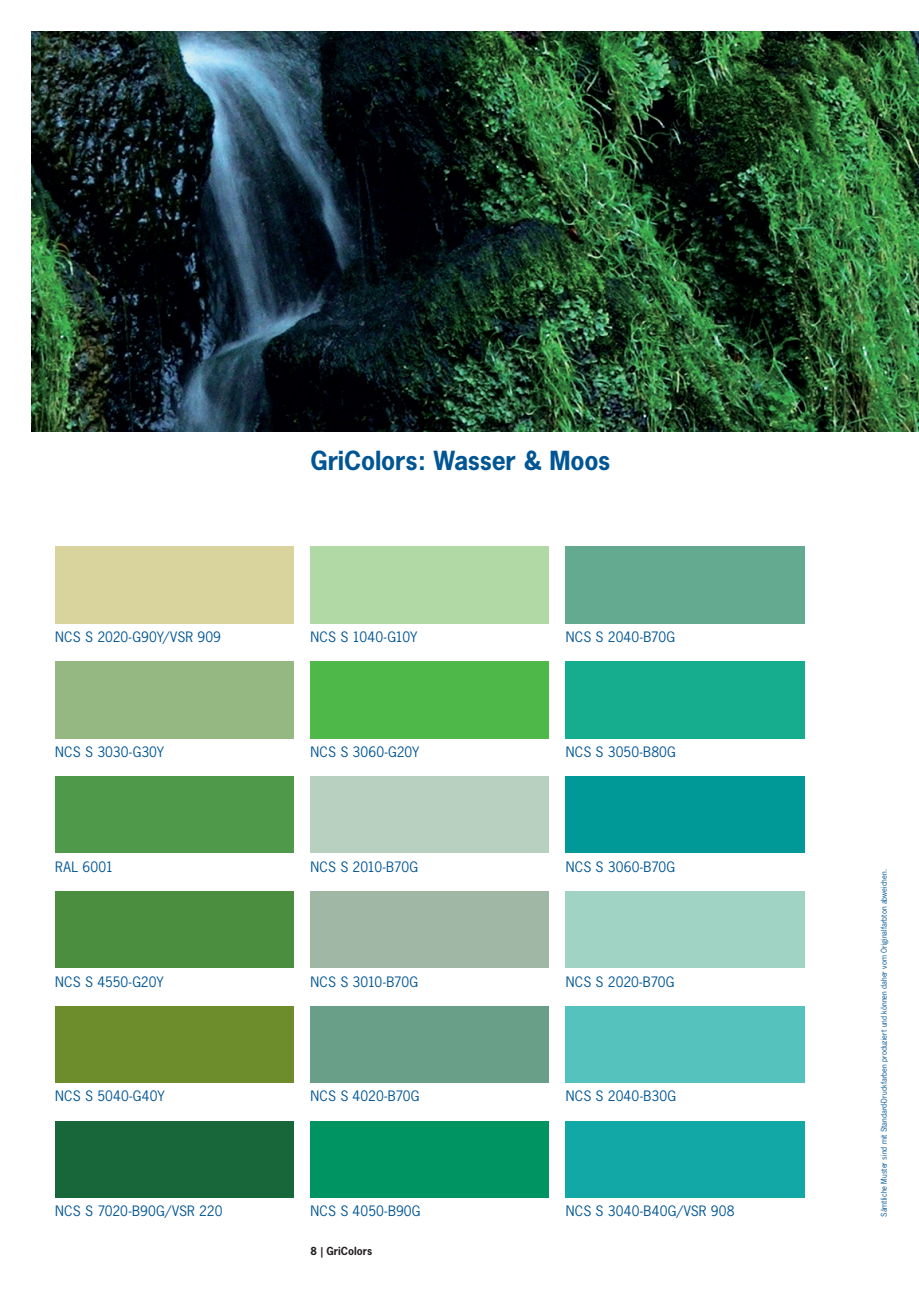
<style>
.page{position:relative;width:919px;height:1289px;background:#fff}
.page>*{position:absolute;margin:0;border:0;box-sizing:border-box;transform-origin:0 0}
.Titel___D{font:700 24.75px "News Gothic";letter-spacing:-.005em;color:#005595}
.Bildlegende_links{font:13.5px "News Gothic";letter-spacing:.01em;color:#005595}
.Bildlegende_links-2{font:13.5px "News Gothic";letter-spacing:-.01em;color:#005595}
.t1{font:700 10.5px "News Gothic";color:#231f20}
.Hinweis_Farben___D{font:7.5px "News Gothic";color:#005595}
</style>
<div class="page">
<div style="left:55px;top:1006px;width:238px;height:76px;background:#6d8d2d"></div>
<div style="left:310px;top:661px;width:239px;height:77px;background:#4eb848"></div>
<div style="left:55px;top:776px;width:238px;height:77px;background:#4f994a"></div>
<div style="left:55px;top:891px;width:238px;height:76px;background:#4b8e40"></div>
<div style="left:55px;top:1121px;width:238px;height:76px;background:#17673a"></div>
<div style="left:310px;top:1006px;width:239px;height:76px;background:#699f89"></div>
<div style="left:566px;top:661px;width:238px;height:77px;background:#16ad8e"></div>
<div style="left:566px;top:776px;width:238px;height:77px;background:#009997"></div>
<div style="left:310px;top:1121px;width:239px;height:76px;background:#009462"></div>
<div style="left:566px;top:546px;width:238px;height:77px;background:#64aa91"></div>
<div style="left:566px;top:1006px;width:238px;height:76px;background:#55c2bd"></div>
<div style="left:566px;top:1121px;width:238px;height:76px;background:#12a8a5"></div>
<img style="left:32px;top:32px;width:886px;height:400px">
<p class="Titel___D" style="left:310px;top:444px;width:301px">GriColors: Wasser &amp; Moos</p>
<p class="Bildlegende_links" style="left:55px;top:628px;width:167px">NCS S 2020-G90Y/VSR 909</p>
<p class="Bildlegende_links" style="left:310px;top:628px;width:108px">NCS S 1040-G10Y</p>
<p class="Bildlegende_links" style="left:566px;top:628px;width:111px">NCS S 2040-B70G</p>
<p class="Bildlegende_links" style="left:55px;top:743px;width:110px">NCS S 3030-G30Y</p>
<p class="Bildlegende_links" style="left:310px;top:743px;width:110px">NCS S 3060-G20Y</p>
<p class="Bildlegende_links" style="left:566px;top:743px;width:112px">NCS S 3050-B80G</p>
<p class="Bildlegende_links" style="left:55px;top:858px;width:60px">RAL 6001</p>
<p class="Bildlegende_links-2" style="left:310px;top:858px;width:109px">NCS S 2010-B70G</p>
<p class="Bildlegende_links" style="left:55px;top:972px;width:110px">NCS S 4550-G20Y</p>
<p class="Bildlegende_links" style="left:310px;top:972px;width:109px">NCS S 3010-B70G</p>
<p class="Bildlegende_links" style="left:55px;top:1087px;width:111px">NCS S 5040-G40Y</p>
<p class="Bildlegende_links" style="left:310px;top:1087px;width:110px">NCS S 4020-B70G</p>
<p class="Bildlegende_links" style="left:55px;top:1202px;width:169px">NCS S 7020-B90G/VSR 220</p>
<p class="Bildlegende_links" style="left:310px;top:1202px;width:111px">NCS S 4050-B90G</p>
<p class="Bildlegende_links" style="left:566px;top:858px;width:111px">NCS S 3060-B70G</p>
<p class="Bildlegende_links" style="left:566px;top:972px;width:110px">NCS S 2020-B70G</p>
<p class="Bildlegende_links" style="left:566px;top:1087px;width:112px">NCS S 2040-B30G</p>
<p class="Bildlegende_links" style="left:566px;top:1202px;width:170px">NCS S 3040-B40G/VSR 908</p>
<p class="Hinweis_Farben___D" style="left:879px;top:1216px;width:349px;rotate:-90deg">Sämtliche Muster sind mit Standard-Druckfarben produziert und können daher vom Originalfarbton abweichen.</p>
<p class="t1" style="left:310px;top:1243px;width:63px">8 | GriColors</p>
</div>
